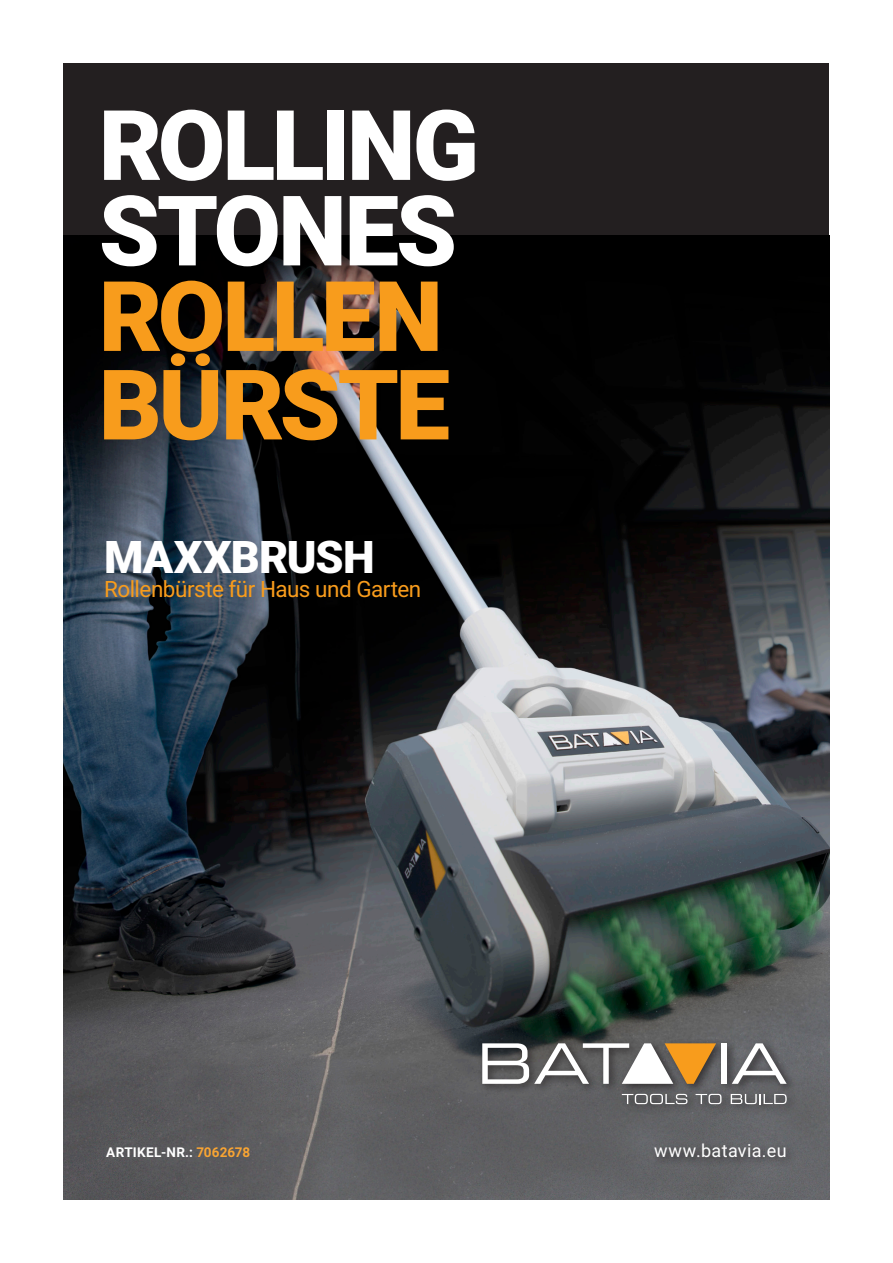
<style>
.page{position:relative;width:893px;height:1263px;background:#fff}
.page>*{position:absolute;margin:0;border:0;box-sizing:border-box;transform-origin:0 0}
.Alineastijl_1{font:900 97.5px/85.5px "Roboto";letter-spacing:-.03em;color:#fff}
.Alineastijl_1-2{font:900 97.5px/88.5px "Roboto";letter-spacing:-.035em;color:#f89c1c}
.Product_Name_Ad{font:900 45px "Roboto";letter-spacing:-.02em;color:#fff}
.Product_Description{font:22.5px "Roboto";letter-spacing:-.025em;color:#f89c1c}
.Header_2{font:18px "Roboto";letter-spacing:.02em;color:#fff}
.Item_Number{font:700 13.5px "Roboto";letter-spacing:.015em;color:#fff}
.s1{color:#f9a533}
</style>
<div class="page">
<div style="left:64px;top:64px;width:765px;height:1135px;background:#231f20"></div>
<img style="left:64px;top:235px;width:765px;height:964px">
<div style="left:650px;top:1138px;width:147px;height:30px;background:#231f20;opacity:.75"></div>
<div style="left:478px;top:1039px;width:320px;height:76px;background:#231f20;opacity:.75"></div>
<div style="left:721px;top:1043px;width:6px;height:41px;background:#fff"></div>
<svg style="left:732px;top:1043px;width:55px;height:41px;background:#88898b"></svg>
<svg style="left:482px;top:1043px;width:234px;height:41px;background:#9e9283"></svg>
<svg style="left:622px;top:1094px;width:65px;height:10px"></svg>
<svg style="left:696px;top:1094px;width:25px;height:10px"></svg>
<svg style="left:731px;top:1094px;width:56px;height:10px"></svg>
<p class="Alineastijl_1" style="left:99px;top:99px;width:382px">ROLLING<br>STONES</p>
<p class="Alineastijl_1-2" style="left:99px;top:268px;width:353px">ROLLEN<br>BÜRSTE</p>
<p class="Product_Name_Ad" style="left:104px;top:526px;width:272px">MAXXBRUSH</p>
<p class="Product_Description" style="left:104px;top:573px;width:319px">Rollenbürste für Haus und Garten</p>
<p class="Item_Number" style="left:106px;top:1142px;width:145px">ARTIKEL-NR.: <span class="s1">7062678</span></p>
<p class="Header_2" style="left:654px;top:1138px;width:134px">www.batavia.eu</p>
</div>
